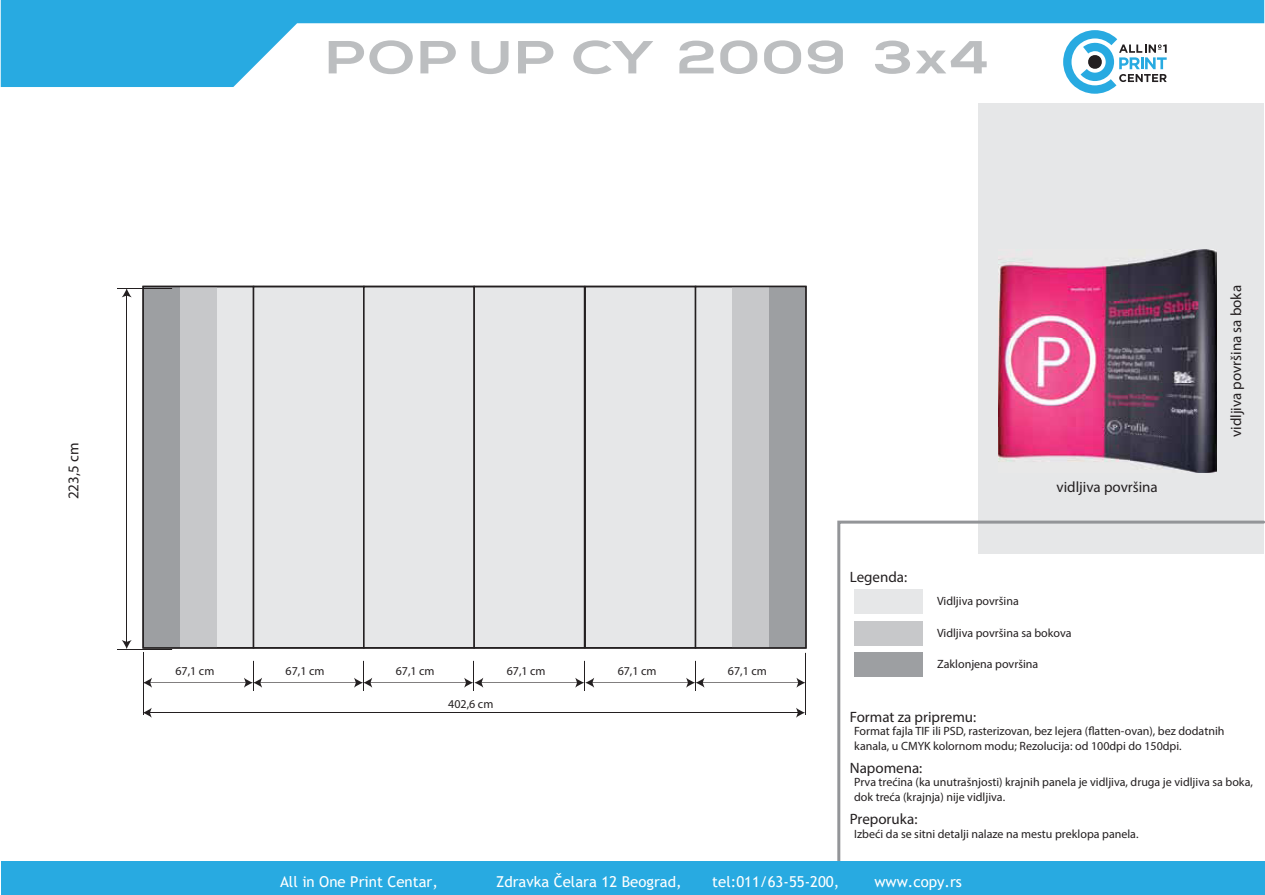
<style>
.page{position:relative;width:1265px;height:895px;background:#fff}
.page>*{position:absolute;margin:0;border:0;box-sizing:border-box;transform-origin:0 0}
.t1{font:700 46.2px "Nexa";letter-spacing:.03em;color:#bcbec0;scale:1.3 1}
.t2{font:15px "Myriad Pro";color:#231f20}
.t3{font:15px "Trebuchet MS";color:#fff}
.t4{font:12px/14.4px "Myriad Pro";color:#231f20}
</style>
<div class="page">
<div style="left:977px;top:103px;width:286px;height:450px;background:#e6e7e8"></div>
<svg style="left:1px;top:0;width:1263px;height:87px"></svg>
<hr style="left:149px;top:682px;width:98px;height:1px;background:#231f20">
<svg style="left:144px;top:678px;width:8px;height:9px"></svg>
<hr style="left:259px;top:682px;width:98px;height:1px;background:#231f20">
<svg style="left:244px;top:661px;width:18px;height:29px"></svg>
<hr style="left:369px;top:682px;width:98px;height:1px;background:#231f20">
<svg style="left:354px;top:661px;width:18px;height:29px"></svg>
<hr style="left:480px;top:682px;width:98px;height:1px;background:#231f20">
<svg style="left:464px;top:661px;width:19px;height:29px"></svg>
<hr style="left:591px;top:682px;width:98px;height:1px;background:#231f20">
<svg style="left:575px;top:661px;width:19px;height:29px"></svg>
<hr style="left:702px;top:682px;width:97px;height:1px;background:#231f20">
<svg style="left:686px;top:661px;width:18px;height:29px"></svg>
<svg style="left:796px;top:678px;width:9px;height:10px"></svg>
<hr style="left:143px;top:652px;width:1px;height:63px;background:#231f20">
<hr style="left:805px;top:653px;width:1px;height:62px;background:#231f20">
<hr style="left:149px;top:712px;width:649px;height:1px;background:#231f20">
<svg style="left:144px;top:708px;width:8px;height:10px"></svg>
<svg style="left:796px;top:708px;width:9px;height:10px"></svg>
<svg style="left:142px;top:286px;width:664px;height:362px;background:#d6d7d8"></svg>
<img style="left:998px;top:250px;width:218px;height:222px">
<svg style="left:837px;top:520px;width:427px;height:341px"></svg>
<div style="left:854px;top:589px;width:69px;height:25px;background:#e6e7e8"></div>
<div style="left:854px;top:621px;width:69px;height:24px;background:#c7c8ca"></div>
<div style="left:854px;top:652px;width:69px;height:25px;background:#9d9fa2"></div>
<div style="left:2px;top:861px;width:1262px;height:33px;background:#28aae1"></div>
<hr style="left:118px;top:288px;width:54px;height:1px;background:#231f20">
<hr style="left:118px;top:649px;width:54px;height:1px;background:#231f20">
<hr style="left:126px;top:295px;width:1px;height:348px;background:#231f20">
<svg style="left:122px;top:640px;width:10px;height:9px"></svg>
<svg style="left:122px;top:289px;width:10px;height:8px"></svg>
<svg style="left:1063px;top:30px;width:103px;height:64px"></svg>
<p class="t2" style="left:64px;top:499px;width:58px;rotate:-90deg">223,5 cm</p>
<h1 class="t1" style="left:326px;top:31px;width:512px">POP UP CY 2009 3x4</h1>
<p class="t4" style="left:175px;top:664px;width:40px">67,1 cm</p>
<p class="t4" style="left:285px;top:664px;width:40px">67,1 cm</p>
<p class="t4" style="left:396px;top:664px;width:40px">67,1 cm</p>
<p class="t4" style="left:507px;top:664px;width:40px">67,1 cm</p>
<p class="t4" style="left:617px;top:664px;width:40px">67,1 cm</p>
<p class="t4" style="left:728px;top:664px;width:40px">67,1 cm</p>
<p class="t4" style="left:448px;top:697px;width:47px">402,6 cm</p>
<p class="t2" style="left:849px;top:567px;width:59px">Legenda:</p>
<p class="t2" style="left:1056px;top:478px;width:103px">vidljiva površina</p>
<p class="t4" style="left:937px;top:594px;width:83px">Vidljiva površina</p>
<p class="t4" style="left:937px;top:625px;width:136px">Vidljiva površina sa bokova</p>
<p class="t4" style="left:937px;top:657px;width:103px">Zaklonjena površina</p>
<p class="t2" style="left:1226px;top:437px;width:154px;rotate:-90deg">vidljiva površina sa boka</p>
<p class="t2" style="left:849px;top:708px;width:128px">Format za pripremu:</p>
<p class="t4" style="left:854px;top:724px;width:372px">Format fajla TIF ili PSD, rasterizovan, bez lejera (flatten-ovan), bez dodatnih kanala, u CMYK kolornom modu; Rezolucija: od 100dpi do 150dpi.</p>
<p class="t2" style="left:849px;top:759px;width:74px">Napomena:</p>
<p class="t4" style="left:854px;top:775px;width:400px">Prva trećina (ka unutrašnjosti) krajnih panela je vidljiva, druga je vidljiva sa boka, dok treća (krajnja) nije vidljiva.</p>
<p class="t2" style="left:849px;top:810px;width:69px">Preporuka:</p>
<p class="t4" style="left:854px;top:827px;width:286px">Izbeći da se sitni detalji nalaze na mestu preklopa panela.</p>
<p class="t3" style="left:280px;top:872px;width:159px">All in One Print Centar,</p>
<p class="t3" style="left:496px;top:872px;width:187px">Zdravka Čelara 12 Beograd,</p>
<p class="t3" style="left:712px;top:872px;width:129px">tel:011/63-55-200,</p>
<p class="t3" style="left:874px;top:872px;width:89px">www.copy.rs</p>
</div>
